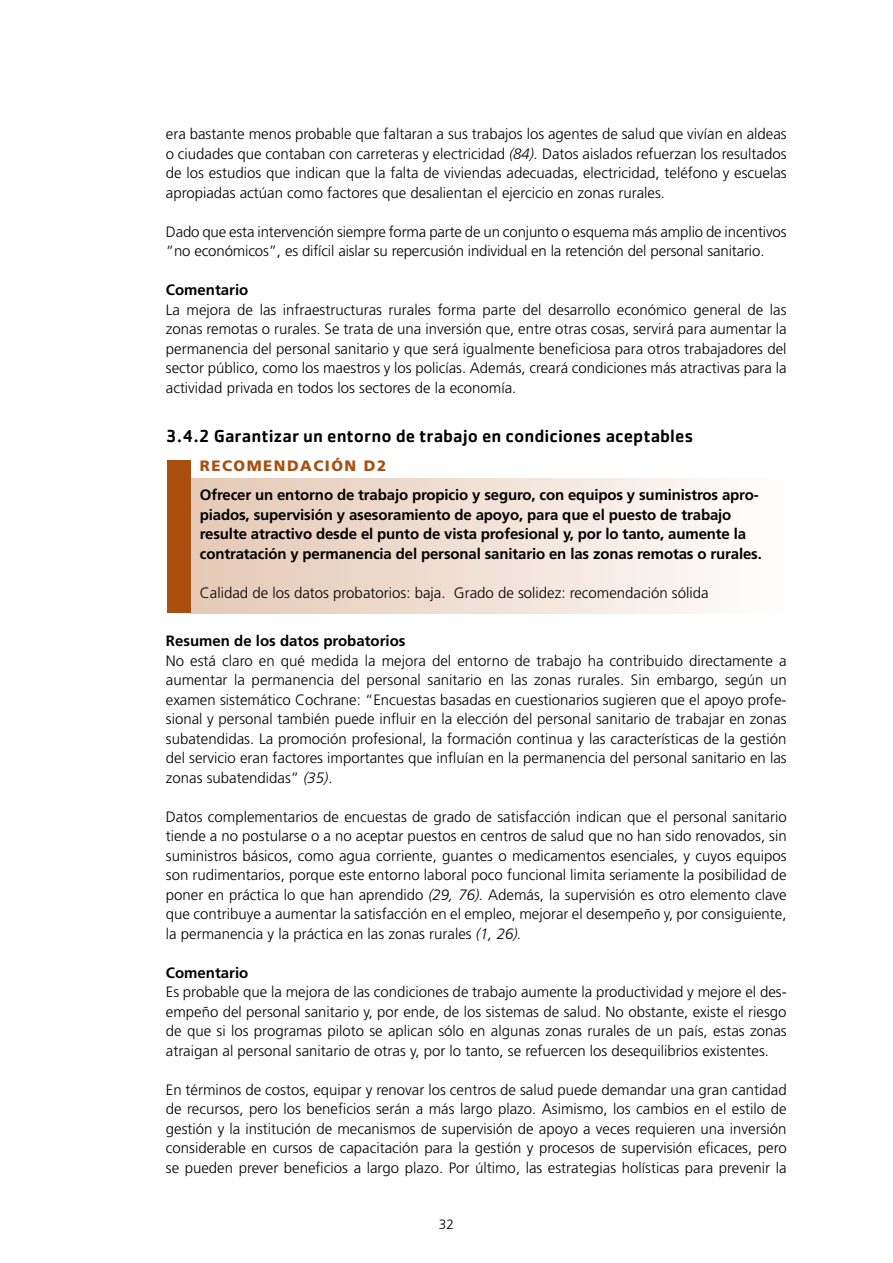
<style>
.page{position:relative;width:893px;height:1263px;background:#fff}
.page>*{position:absolute;margin:0;border:0;box-sizing:border-box;transform-origin:0 0}
.t1{font:500 18px "Cachet Std";color:#000}
.t2{font:300 15px/19.5px "Frutiger";color:#000;text-align:justify}
.t3{font:700 15px/19.5px "Frutiger";letter-spacing:-.01em;color:#000}
.t4{font:900 15px "Frutiger";letter-spacing:.1em;color:#aa4e0f}
.t5{font:300 13.5px "Frutiger";color:#000}
.s1{font-style:italic}
</style>
<div class="page">
<div style="left:191px;top:479px;width:596px;height:134px;background:linear-gradient(to right,#e4c8b4,#fefdfd)"></div>
<div style="left:168px;top:460px;width:23px;height:153px;background:#aa4e0f"></div>
<p class="t2" style="left:166px;top:124px;width:622px">era bastante menos probable que faltaran a sus trabajos los agentes de salud que vivían en aldeas o ciudades que contaban con carreteras y electricidad <span class="s1">(84).</span> Datos aislados refuerzan los resultados de los estudios que indican que la falta de viviendas adecuadas, electricidad, teléfono y escuelas apropiadas actúan como factores que desalientan el ejercicio en zonas rurales.</p>
<p class="t2" style="left:166px;top:222px;width:622px">Dado que esta intervención siempre forma parte de un conjunto o esquema más amplio de incentivos “no económicos”, es difícil aislar su repercusión individual en la retención del personal sanitario.</p>
<p class="t3" style="left:166px;top:280px;width:84px">Comentario</p>
<p class="t2" style="left:166px;top:300px;width:622px">La mejora de las infraestructuras rurales forma parte del desarrollo económico general de las zonas remotas o rurales. Se trata de una inversión que, entre otras cosas, servirá para aumentar la permanencia del personal sanitario y que será igualmente beneficiosa para otros trabajadores del sector público, como los maestros y los policías. Además, creará condiciones más atractivas para la actividad privada en todos los sectores de la economía.</p>
<p class="t1" style="left:166px;top:424px;width:529px">3.4.2 Garantizar un entorno de trabajo en condiciones aceptables</p>
<p class="t4" style="left:200px;top:457px;width:188px">RECOMENDACIÓN D2</p>
<p class="t3" style="left:200px;top:485px;width:564px">Ofrecer un entorno de trabajo propicio y seguro, con equipos y suministros apro&shy;piados, supervisión y asesoramiento de apoyo, para que el puesto de trabajo resulte atractivo desde el punto de vista profesional y, por lo tanto, aumente la contratación y permanencia del personal sanitario en las zonas remotas o rurales.</p>
<p class="t2" style="left:200px;top:583px;width:510px">Calidad de los datos probatorios: baja. Grado de solidez: recomendación sólida</p>
<p class="t3" style="left:166px;top:631px;width:241px">Resumen de los datos probatorios</p>
<p class="t2" style="left:166px;top:651px;width:622px">No está claro en qué medida la mejora del entorno de trabajo ha contribuido directamente a aumentar la permanencia del personal sanitario en las zonas rurales. Sin embargo, según un examen sistemático Cochrane: “Encuestas basadas en cuestionarios sugieren que el apoyo profe&shy;sional y personal también puede influir en la elección del personal sanitario de trabajar en zonas subatendidas. La promoción profesional, la formación continua y las características de la gestión del servicio eran factores importantes que influían en la permanencia del personal sanitario en las zonas subatendidas” <span class="s1">(35)</span>.</p>
<p class="t2" style="left:166px;top:807px;width:622px">Datos complementarios de encuestas de grado de satisfacción indican que el personal sanitario tiende a no postularse o a no aceptar puestos en centros de salud que no han sido renovados, sin suministros básicos, como agua corriente, guantes o medicamentos esenciales, y cuyos equipos son rudimentarios, porque este entorno laboral poco funcional limita seriamente la posibilidad de poner en práctica lo que han aprendido <span class="s1">(29, 76).</span> Además, la supervisión es otro elemento clave que contribuye a aumentar la satisfacción en el empleo, mejorar el desempeño y, por consiguiente, la permanencia y la práctica en las zonas rurales <span class="s1">(1, 26).</span></p>
<p class="t3" style="left:166px;top:963px;width:84px">Comentario</p>
<p class="t2" style="left:166px;top:982px;width:622px">Es probable que la mejora de las condiciones de trabajo aumente la productividad y mejore el des&shy;empeño del personal sanitario y, por ende, de los sistemas de salud. No obstante, existe el riesgo de que si los programas piloto se aplican sólo en algunas zonas rurales de un país, estas zonas atraigan al personal sanitario de otras y, por lo tanto, se refuercen los desequilibrios existentes.</p>
<p class="t2" style="left:166px;top:1080px;width:622px">En términos de costos, equipar y renovar los centros de salud puede demandar una gran cantidad de recursos, pero los beneficios serán a más largo plazo. Asimismo, los cambios en el estilo de gestión y la institución de mecanismos de supervisión de apoyo a veces requieren una inversión considerable en cursos de capacitación para la gestión y procesos de supervisión eficaces, pero se pueden prever beneficios a largo plazo. Por último, las estrategias holísticas para prevenir la</p>
<p class="t5" style="left:439px;top:1216px;width:17px">32</p>
</div>
